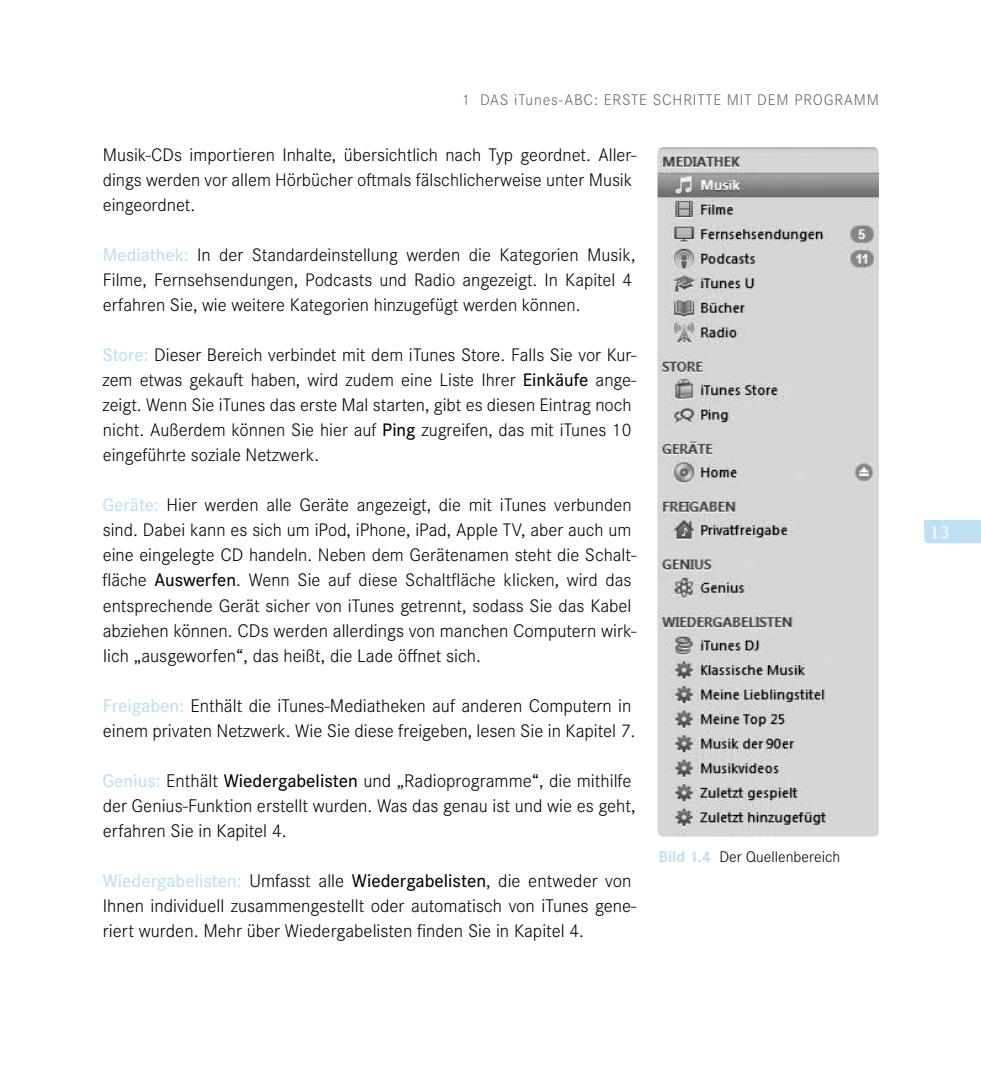
<style>
.page{position:relative;width:981px;height:1078px;background:#fff}
.page>*{position:absolute;margin:0;border:0;box-sizing:border-box;transform-origin:0 0}
.t1{font:300 19px/25px "Corporate S Pro";color:#000}
.t2{font:300 18.8px/25px "Corporate S Pro";color:#000}
.t3{font:500 18px "Corporate A Pro";color:#fff}
.t4{font:300 16px "Corporate S Pro";letter-spacing:.05em;color:#686867}
.t5{font:300 16px "Corporate S Pro";color:#000}
.s1{font-weight:500;color:#bedff4}
.s2{font-weight:500}
.s3{font-size:19px}
.s4{font-weight:700;color:#bedff4}
</style>
<div class="page">
<svg style="left:924px;top:520px;width:57px;height:23px"></svg>
<img style="left:657px;top:147px;width:222px;height:689px">
<p class="t4" style="left:462px;top:88px;width:418px">1 DAS iTunes-ABC: ERSTE SCHRITTE MIT DEM PROGRAMM</p>
<p class="t2" style="left:103px;top:141px;width:535px">Musik-CDs importieren Inhalte, übersichtlich nach Typ geordnet. Aller&shy;dings werden vor allem Hörbücher oftmals fälschlicherweise unter Musik eingeordnet.</p>
<p class="t2" style="left:103px;top:241px;width:534px"><span class="s1">Mediathek:</span> In der Standardeinstellung werden die Kategorien Musik,<br>Filme, Fernsehsendungen, Podcasts und Radio angezeigt. In Kapitel 4 erfahren Sie, wie weitere Kategorien hinzugefügt werden können.</p>
<p class="t2" style="left:102px;top:341px;width:535px"><span class="s1">Store:</span> Dieser Bereich verbindet mit dem iTunes Store. Falls Sie vor Kur&shy;zem etwas gekauft haben, wird zudem eine Liste Ihrer <span class="s2">Einkäufe</span> ange&shy;zeigt. Wenn Sie iTunes das erste Mal starten, gibt es diesen Eintrag noch nicht. Außerdem können Sie hier auf <span class="s2">Ping</span> zugreifen, das mit iTunes 10 eingeführte soziale Netzwerk.</p>
<p class="t2" style="left:102px;top:491px;width:535px"><span class="s1">Geräte:</span> Hier werden alle Geräte angezeigt, die mit iTunes verbunden sind. Dabei kann es sich um iPod, iPhone, iPad, Apple TV, aber auch um eine eingelegte CD handeln. Neben dem Gerätenamen steht die Schalt&shy;fläche <span class="s2">Auswerfen</span>. Wenn Sie auf diese Schaltfläche klicken, wird das entsprechende Gerät sicher von iTunes getrennt, sodass Sie das Ka<span class="s3">bel</span></p>
<p class="t1" style="left:103px;top:616px;width:535px">abziehen können. CDs werden allerdings von manchen Computern wirk&shy;lich „ausgeworfen“, das heißt, die Lade öffnet sich.</p>
<p class="t1" style="left:103px;top:691px;width:531px"><span class="s1">Freigaben:</span> Enthält die iTunes-Mediatheken auf anderen Computern in einem privaten Netzwerk. Wie Sie diese freigeben, lesen Sie in Kapitel 7.</p>
<p class="t1" style="left:102px;top:766px;width:535px"><span class="s1">Genius:</span> Enthält <span class="s2">Wiedergabelisten</span> und „Radioprogramme“, die mithilfe der Genius-Funktion erstellt wurden. Was das genau ist und wie es geht, erfahren Sie in Kapitel 4.</p>
<p class="t1" style="left:103px;top:866px;width:535px"><span class="s1">Wiedergabelisten:</span> Umfasst alle <span class="s2">Wiedergabelisten</span>, die entweder von<br>Ihnen individuell zusammengestellt oder automatisch von iTunes gene&shy;riert wurden. Mehr über Wiedergabelisten finden Sie in Kapitel 4.</p>
<p class="t5" style="left:658px;top:845px;width:183px"><span class="s4">Bild 1.4</span> Der Quellenbereich</p>
<p class="t3" style="left:930px;top:520px;width:21px">13</p>
</div>
